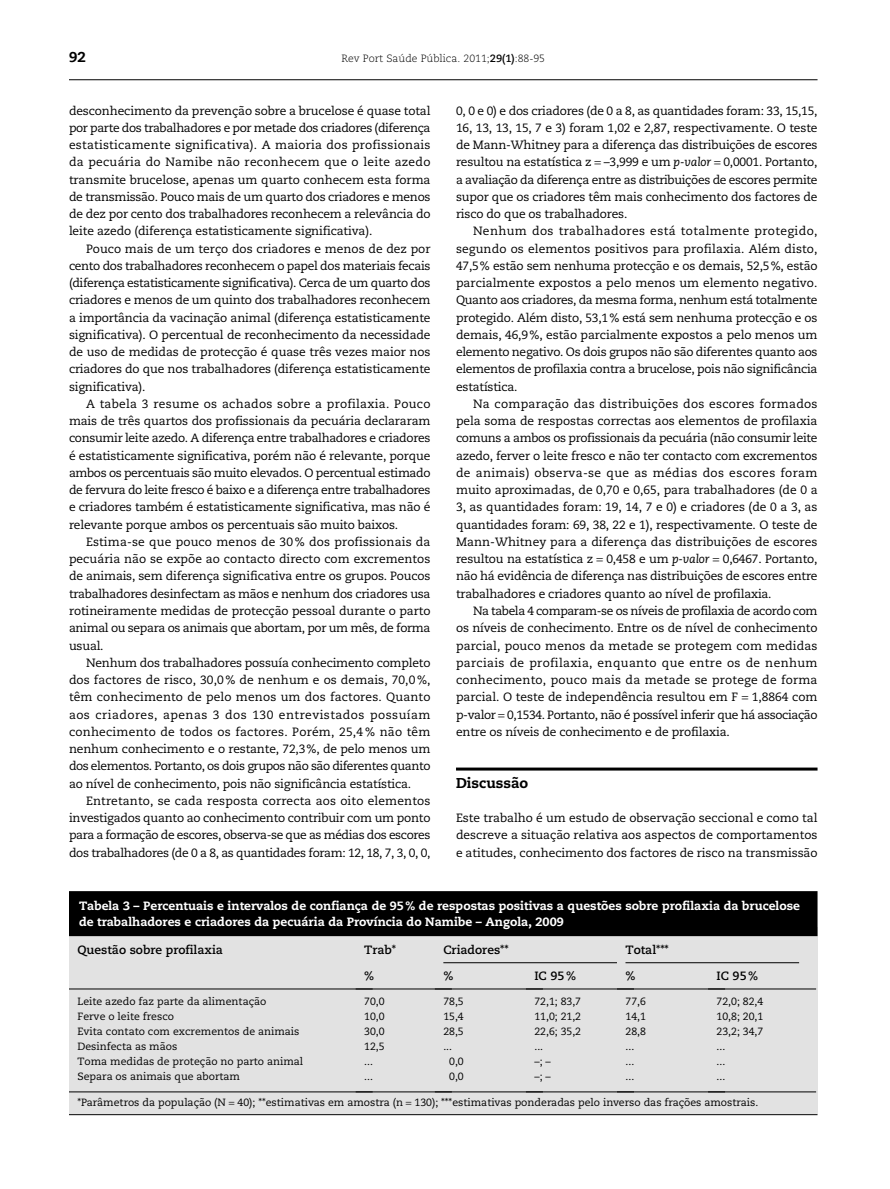
<style>
.page{position:relative;width:890px;height:1189px;background:#fff}
.page>*{position:absolute;margin:0;border:0;box-sizing:border-box;transform-origin:0 0}
.t1{font:800 14.25px "Caecilia LT Std";color:#000}
.t2{font:12px/17.2px "Caecilia LT Std";letter-spacing:-.015em;color:#000;text-align:justify}
.t3{font:800 12px/15.8px "Caecilia LT Std";color:#fff}
.t4{font:700 12px "Caecilia LT Std";color:#000}
.t5{font:10.5px "Caecilia LT Std";color:#000}
.t6{font:300 10.5px "Caecilia LT Std";color:#000}
.s1{font-weight:700}
.s2{font-style:italic}
</style>
<div class="page">
<hr style="left:69px;top:79px;width:748px;height:1px;background:#000">
<hr style="left:456px;top:767px;width:361px;height:3px;background:#000">
<div style="left:69px;top:927px;width:748px;height:187px;background:#e2e2e2"></div>
<hr style="left:69px;top:1114px;width:748px;height:1px;background:#000">
<hr style="left:443px;top:962px;width:174px;height:1px;background:#000">
<hr style="left:625px;top:962px;width:174px;height:1px;background:#000">
<hr style="left:69px;top:988px;width:304px;height:1px;background:#000">
<hr style="left:356px;top:988px;width:96px;height:1px;background:#000">
<hr style="left:435px;top:988px;width:108px;height:1px;background:#000">
<hr style="left:526px;top:988px;width:108px;height:1px;background:#000">
<hr style="left:617px;top:988px;width:108px;height:1px;background:#000">
<hr style="left:708px;top:988px;width:108px;height:1px;background:#000">
<hr style="left:69px;top:1091px;width:304px;height:1px;background:#000">
<hr style="left:356px;top:1091px;width:96px;height:1px;background:#000">
<hr style="left:435px;top:1091px;width:108px;height:1px;background:#000">
<hr style="left:526px;top:1091px;width:108px;height:1px;background:#000">
<hr style="left:617px;top:1091px;width:108px;height:1px;background:#000">
<hr style="left:708px;top:1091px;width:108px;height:1px;background:#000">
<div style="left:70px;top:891px;width:747px;height:44px;background:#000"></div>
<div style="left:69px;top:891px;width:748px;height:45px;border:2px solid #000"></div>
<p class="t1" style="left:69px;top:51px;width:18px">92</p>
<p class="t6" style="left:341px;top:54px;width:205px">Rev Port Saúde Pública. 2011;<span class="s1">29(1)</span>:88-95</p>
<p class="t2" style="left:69px;top:103px;width:363px">desconhecimento da prevenção sobre a brucelose é quase total por parte dos trabalhadores e por metade dos criadores (diferença estatisticamente significativa). A maioria dos profissionais da pecuária do Namibe não reconhecem que o leite azedo transmite brucelose, apenas um quarto conhecem esta forma de transmissão. Pouco mais de um quarto dos criadores e menos de dez por cento dos trabalhadores reconhecem a relevância do leite azedo (diferença estatisticamente significativa).</p>
<p class="t2" style="left:69px;top:241px;width:363px;text-indent:17px">Pouco mais de um terço dos criadores e menos de dez por cento dos trabalhadores reconhecem o papel dos materiais fecais (diferença estatisticamente significativa). Cerca de um quarto dos criadores e menos de um quinto dos trabalhadores reconhecem a importância da vacinação animal (diferença estatisticamente significativa). O percentual de reconhecimento da necessidade de uso de medidas de protecção é quase três vezes maior nos criadores do que nos trabalhadores (diferença estatisticamente significativa).</p>
<p class="t2" style="left:69px;top:396px;width:363px;text-indent:17px">A tabela 3 resume os achados sobre a profilaxia. Pouco mais de três quartos dos profissionais da pecuária declararam consumir leite azedo. A diferença entre trabalhadores e criadores é estatisticamente significativa, porém não é relevante, porque ambos os percentuais são muito elevados. O percentual estimado de fervura do leite fresco é baixo e a diferença entre trabalhadores e criadores também é estatisticamente significativa, mas não é relevante porque ambos os percentuais são muito baixos.</p>
<p class="t2" style="left:69px;top:534px;width:363px;text-indent:17px">Estima-se que pouco menos de 30 % dos profissionais da pecuária não se expõe ao contacto directo com excrementos de animais, sem diferença significativa entre os grupos. Poucos trabalhadores desinfectam as mãos e nenhum dos criadores usa rotineiramente medidas de protecção pessoal durante o parto animal ou separa os animais que abortam, por um mês, de forma usual.</p>
<p class="t2" style="left:69px;top:655px;width:363px;text-indent:17px">Nenhum dos trabalhadores possuía conhecimento completo dos factores de risco, 30,0 % de nenhum e os demais, 70,0 %, têm conhecimento de pelo menos um dos factores. Quanto aos criadores, apenas 3 dos 130 entrevistados possuíam conhecimento de todos os factores. Porém, 25,4 % não têm nenhum conhecimento e o restante, 72,3 %, de pelo menos um dos elementos. Portanto, os dois grupos não são diferentes quanto ao nível de conhecimento, pois não significância estatística.</p>
<p class="t2" style="left:69px;top:793px;width:363px;text-indent:17px">Entretanto, se cada resposta correcta aos oito elementos investigados quanto ao conhecimento contribuir com um ponto para a formação de escores, observa-se que as médias dos escores dos trabalhadores (de 0 a 8, as quantidades foram: 12, 18, 7, 3, 0, 0,</p>
<p class="t2" style="left:456px;top:103px;width:363px">0, 0 e 0) e dos criadores (de 0 a 8, as quantidades foram: 33, 15,15, 16, 13, 13, 15, 7 e 3) foram 1,02 e 2,87, respectivamente. O teste de Mann-Whitney para a diferença das distribuições de escores resultou na estatística z –3,999 e um <span class="s2">p-valor</span> 0,0001. Portanto, a avaliação da diferença entre as distribuições de escores permite supor que os criadores têm mais conhecimento dos factores de risco do que os trabalhadores.</p>
<p class="t2" style="left:456px;top:223px;width:363px;text-indent:17px">Nenhum dos trabalhadores está totalmente protegido, segundo os elementos positivos para profilaxia. Além disto, 47,5 % estão sem nenhuma protecção e os demais, 52,5 %, estão parcialmente expostos a pelo menos um elemento negativo.<br>Quanto aos criadores, da mesma forma, nenhum está totalmente protegido. Além disto, 53,1 % está sem nenhuma protecção e os demais, 46,9 %, estão parcialmente expostos a pelo menos um elemento negativo. Os dois grupos não são diferentes quanto aos elementos de profilaxia contra a brucelose, pois não significância estatística.</p>
<p class="t2" style="left:456px;top:396px;width:363px;text-indent:17px">Na comparação das distribuições dos escores formados pela soma de respostas correctas aos elementos de profilaxia comuns a ambos os profissionais da pecuária (não consumir leite azedo, ferver o leite fresco e não ter contacto com excrementos de animais) observa-se que as médias dos escores foram muito aproximadas, de 0,70 e 0,65, para trabalhadores (de 0 a 3, as quantidades foram: 19, 14, 7 e 0) e criadores (de 0 a 3, as quantidades foram: 69, 38, 22 e 1), respectivamente. O teste de Mann-Whitney para a diferença das distribuições de escores resultou na estatística z 0,458 e um <span class="s2">p-valor</span> 0,6467. Portanto, não há evidência de diferença nas distribuições de escores entre trabalhadores e criadores quanto ao nível de profilaxia.</p>
<p class="t2" style="left:456px;top:603px;width:363px;text-indent:17px">Na tabela 4 comparam-se os níveis de profilaxia de acordo com os níveis de conhecimento. Entre os de nível de conhecimento parcial, pouco menos da metade se protegem com medidas parciais de profilaxia, enquanto que entre os de nenhum conhecimento, pouco mais da metade se protege de forma parcial. O teste de independência resultou em F 1,8864 com p-valor 0,1534. Portanto, não é possível inferir que há associação entre os níveis de conhecimento e de profilaxia.</p>
<p class="t1" style="left:456px;top:776px;width:74px">Discussão</p>
<p class="t2" style="left:456px;top:810px;width:363px">Este trabalho é um estudo de observação seccional e como tal descreve a situação relativa aos aspectos de comportamentos e atitudes, conhecimento dos factores de risco na transmissão</p>
<p class="t3" style="left:79px;top:899px;width:722px">Tabela 3 – Percentuais e intervalos de confiança de 95 % de respostas positivas a questões sobre profilaxia da brucelose de trabalhadores e criadores da pecuária da Província do Namibe – Angola, 2009</p>
<p class="t4" style="left:77px;top:944px;width:147px">Questão sobre profilaxia</p>
<p class="t4" style="left:364px;top:944px;width:34px">Trab*</p>
<p class="t4" style="left:443px;top:944px;width:67px">Criadores**</p>
<p class="t4" style="left:625px;top:944px;width:45px">Total***</p>
<p class="t4" style="left:364px;top:970px;width:11px">%</p>
<p class="t4" style="left:443px;top:970px;width:11px">%</p>
<p class="t4" style="left:534px;top:970px;width:43px">IC 95 %</p>
<p class="t4" style="left:625px;top:970px;width:11px">%</p>
<p class="t4" style="left:716px;top:970px;width:43px">IC 95 %</p>
<p class="t5" style="left:77px;top:997px;width:190px">Leite azedo faz parte da alimentação</p>
<p class="t5" style="left:364px;top:997px;width:22px">70,0</p>
<p class="t5" style="left:443px;top:997px;width:22px">78,5</p>
<p class="t5" style="left:534px;top:997px;width:48px">72,1; 83,7</p>
<p class="t5" style="left:625px;top:997px;width:22px">77,6</p>
<p class="t5" style="left:716px;top:997px;width:48px">72,0; 82,4</p>
<p class="t5" style="left:77px;top:1011px;width:98px">Ferve o leite fresco</p>
<p class="t5" style="left:364px;top:1011px;width:22px">10,0</p>
<p class="t5" style="left:443px;top:1011px;width:22px">15,4</p>
<p class="t5" style="left:534px;top:1011px;width:48px">11,0; 21,2</p>
<p class="t5" style="left:625px;top:1011px;width:22px">14,1</p>
<p class="t5" style="left:716px;top:1011px;width:48px">10,8; 20,1</p>
<p class="t5" style="left:77px;top:1026px;width:223px">Evita contato com excrementos de animais</p>
<p class="t5" style="left:364px;top:1026px;width:22px">30,0</p>
<p class="t5" style="left:443px;top:1026px;width:22px">28,5</p>
<p class="t5" style="left:534px;top:1026px;width:48px">22,6; 35,2</p>
<p class="t5" style="left:625px;top:1026px;width:22px">28,8</p>
<p class="t5" style="left:716px;top:1026px;width:48px">23,2; 34,7</p>
<p class="t5" style="left:77px;top:1041px;width:101px">Desinfecta as mãos</p>
<p class="t5" style="left:364px;top:1041px;width:22px">12,5</p>
<p class="t5" style="left:443px;top:1041px;width:10px">...</p>
<p class="t5" style="left:534px;top:1041px;width:10px">...</p>
<p class="t5" style="left:625px;top:1041px;width:10px">...</p>
<p class="t5" style="left:716px;top:1041px;width:10px">...</p>
<p class="t5" style="left:77px;top:1056px;width:227px">Toma medidas de proteção no parto animal</p>
<p class="t5" style="left:364px;top:1056px;width:10px">...</p>
<p class="t5" style="left:449px;top:1056px;width:16px">0,0</p>
<p class="t5" style="left:534px;top:1056px;width:18px">–; –</p>
<p class="t5" style="left:625px;top:1056px;width:10px">...</p>
<p class="t5" style="left:716px;top:1056px;width:10px">...</p>
<p class="t5" style="left:77px;top:1071px;width:164px">Separa os animais que abortam</p>
<p class="t5" style="left:364px;top:1071px;width:10px">...</p>
<p class="t5" style="left:449px;top:1071px;width:16px">0,0</p>
<p class="t5" style="left:534px;top:1071px;width:18px">–; –</p>
<p class="t5" style="left:625px;top:1071px;width:10px">...</p>
<p class="t5" style="left:716px;top:1071px;width:10px">...</p>
<p class="t5" style="left:77px;top:1097px;width:682px">*Parâmetros da população (N 40); **estimativas em amostra (n 130); ***estimativas ponderadas pelo inverso das frações amostrais.</p>
</div>
